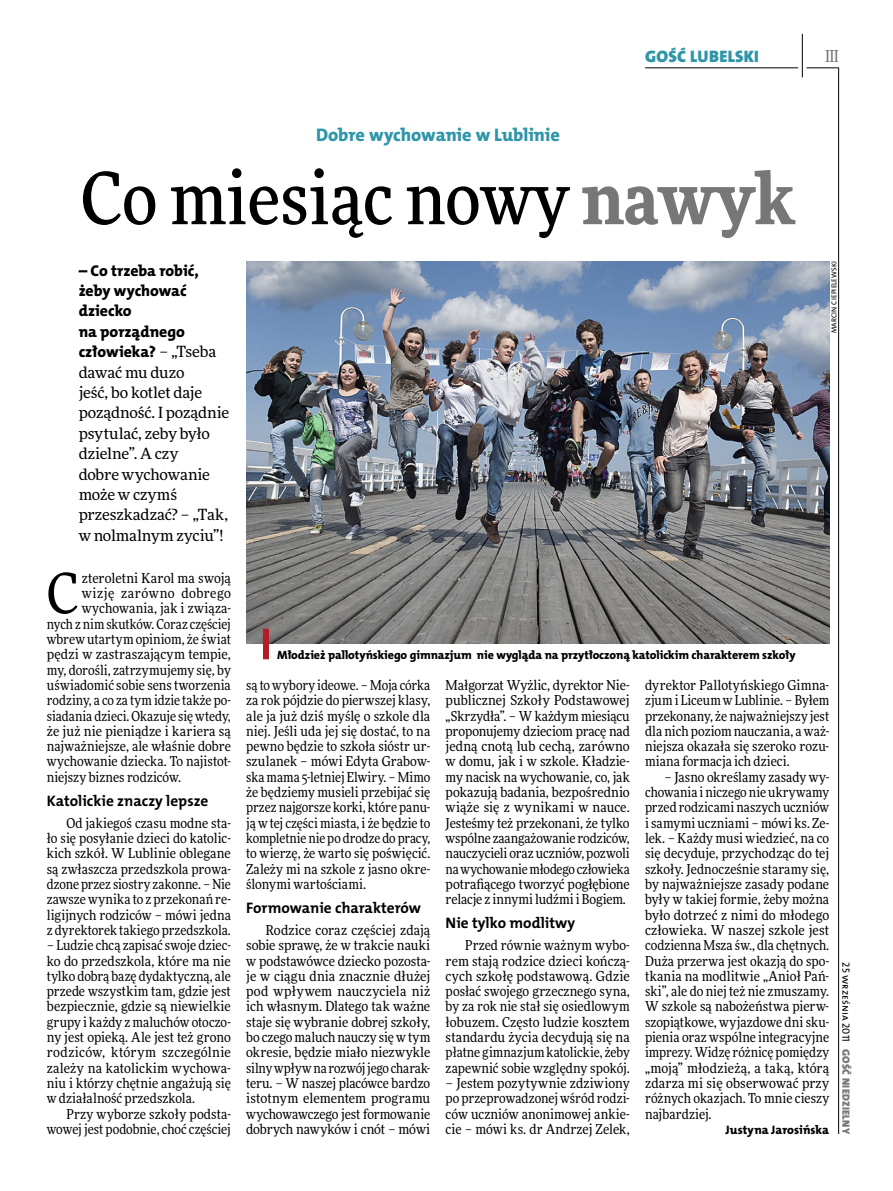
<style>
.page{position:relative;width:893px;height:1191px;background:#fff}
.page>*{position:absolute;margin:0;border:0;box-sizing:border-box;transform-origin:0 0}
.t1{font:500 72px "Freeday Narrow";color:#000}
.t2{font:55.95px "Freeday Narrow News";color:#000}
.t3{font:18.3px "The Mix HP8 Ex Bld";letter-spacing:-.005em;color:#2f95a8}
.t4{font:16.65px "The Mix HP9 Blk";letter-spacing:.02em;color:#2f95a8}
.t5{font:500 16.5px "Freeday Narrow";color:#777778;scale:.9 1}
.t6{font:15.75px/20.4px "The Mix HP8 Ex Bld";letter-spacing:-.005em;color:#000}
.t7{font:15.45px/20.4px "Freeday News";letter-spacing:-.01em;color:#000}
.t8{font:15.3px "The Mix HP7 Bld";color:#000}
.t9{font:13.65px/15.3px "Freeday Narrow News";color:#000;text-align:justify}
.t10{font:13.65px "Freeday Narrow News";letter-spacing:.03em;color:#000}
.t11{font:12.3px "The Mix HP8 Ex Bld";letter-spacing:.005em;color:#000}
.t12{font:12px "The Mix HP8 Ex Bld";letter-spacing:-.005em;color:#000}
.t13{font:10.5px "The Mix HP9 Blk";letter-spacing:.025em;color:#777778}
.t14{font:10.5px "The Mix HP5 Plain";color:#000}
.t15{font:7.2px "The Mix HP5 Plain";letter-spacing:.01em;color:#000}
.s1{font-weight:900;color:#777778}
.s2{font-family:"Freeday News";font-size:15.45px}
</style>
<div class="page">
<hr style="left:806px;top:68px;width:33px;height:1px;background:#000">
<hr style="left:645px;top:68px;width:153px;height:1px;background:#000">
<hr style="left:838px;top:68px;width:1px;height:1066px;background:#000">
<hr style="left:802px;top:34px;width:1px;height:43px;background:#000">
<img style="left:246px;top:261px;width:583px;height:383px">
<div style="left:263px;top:628px;width:6px;height:31px;background:#b51b24"></div>
<p class="t4" style="left:645px;top:46px;width:115px">GOŚĆ LUBELSKI</p>
<h3 class="t3" style="left:316px;top:123px;width:245px">Dobre wychowanie w Lublinie</h3>
<h1 class="t1" style="left:81px;top:154px;width:716px">Co miesiąc nowy <span class="s1">nawyk</span></h1>
<p class="t6" style="left:79px;top:260px;width:139px">– Co trzeba robić, żeby wychować dziecko<br>na porządnego człowieka? <span class="s2">– „Tseba</span></p>
<p class="t7" style="left:79px;top:362px;width:152px">dawać mu duzo<br>jeść, bo kotlet daje poządność. I poządnie psytulać, zeby było dzielne”. A czy<br>dobre wychowanie może w czymś przeszkadzać? – „Tak, w nolmalnym zyciu”!</p>
<p class="t5" style="left:825px;top:46px;width:16px">III</p>
<p class="t15" style="left:829px;top:333px;width:73px;rotate:-90deg">Marcin Ciepielewski</p>
<h2 class="t2" style="left:47px;top:559px;width:33px">C</h2>
<p class="t9" style="left:82px;top:570px;width:151px">zteroletni Karol ma swoją</p>
<p class="t10" style="left:82px;top:585px;width:151px">wizję zarówno dobrego</p>
<p class="t9" style="left:82px;top:600px;width:151px">wychowania, jak i związa-</p>
<p class="t9" style="left:47px;top:616px;width:186px">nych z nim skutków. Coraz częściej</p>
<p class="t9" style="left:47px;top:631px;width:186px">wbrew utartym opiniom, że świat</p>
<p class="t9" style="left:47px;top:646px;width:186px">pędzi w zastraszającym tempie,</p>
<p class="t9" style="left:47px;top:662px;width:186px">my, dorośli, zatrzymujemy się, by</p>
<p class="t9" style="left:47px;top:677px;width:186px">uświadomić sobie sens tworzenia</p>
<p class="t9" style="left:47px;top:692px;width:186px">rodziny, a co za tym idzie także po-</p>
<p class="t9" style="left:47px;top:708px;width:186px">siadania dzieci. Okazuje się wtedy,</p>
<p class="t9" style="left:47px;top:723px;width:186px">że już nie pieniądze i kariera są</p>
<p class="t9" style="left:47px;top:738px;width:186px">najważniejsze, ale właśnie dobre</p>
<p class="t9" style="left:47px;top:754px;width:186px">wychowanie dziecka. To najistot-</p>
<p class="t9" style="left:47px;top:769px;width:136px">niejszy biznes rodziców.</p>
<p class="t8" style="left:47px;top:791px;width:163px">Katolickie znaczy lepsze</p>
<p class="t9" style="left:47px;top:815px;width:186px;text-indent:20px">Od jakiegoś czasu modne sta&shy;ło się posyłanie dzieci do katolic&shy;kich szkół. W Lublinie oblegane są zwłaszcza przedszkola prowa&shy;dzone przez siostry zakonne. – Nie zawsze wynika to z przekonań re&shy;ligijnych rodziców – mówi jedna z dyrektorek takiego przedszkola.</p>
<p class="t9" style="left:47px;top:937px;width:186px">– Ludzie chcą zapisać swoje dziec&shy;ko do przedszkola, które ma nie tylko dobrą bazę dydaktyczną, ale przede wszystkim tam, gdzie jest bezpiecznie, gdzie są niewielkie grupy i każdy z maluchów otoczo&shy;ny jest opieką. Ale jest też grono rodziców, którym szczególnie zależy na katolickim wychowa&shy;niu i którzy chętnie angażują się w działalność przedszkola.</p>
<p class="t9" style="left:47px;top:1106px;width:186px;text-align:right">Przy wyborze szkoły podsta&shy;wowej jest podobnie, choć częściej</p>
<p class="t12" style="left:277px;top:647px;width:520px">Młodzież pallotyńskiego gimnazjum nie wygląda na przytłoczoną katolickim charakterem szkoły</p>
<p class="t9" style="left:246px;top:677px;width:186px">są to wybory ideowe. – Moja córka za rok pójdzie do pierwszej klasy, ale ja już dziś myślę o szkole dla niej. Jeśli uda jej się dostać, to na pewno będzie to szkoła sióstr ur&shy;szulanek – mówi Edyta Grabow&shy;ska mama 5-letniej Elwiry. – Mimo że będziemy musieli przebijać się przez najgorsze korki, które panu&shy;ją w tej części miasta, i że będzie to kompletnie nie po drodze do pracy, to wierzę, że warto się poświęcić.<br>Zależy mi na szkole z jasno okre&shy;ślonymi wartościami.</p>
<p class="t8" style="left:246px;top:898px;width:176px">Formowanie charakterów</p>
<p class="t9" style="left:246px;top:922px;width:186px;text-indent:20px">Rodzice coraz częściej zdają sobie sprawę, że w trakcie nauki w podstawówce dziecko pozosta&shy;je w ciągu dnia znacznie dłużej pod wpływem nauczyciela niż ich własnym. Dlatego tak ważne staje się wybranie dobrej szkoły, bo czego maluch nauczy się w tym okresie, będzie miało niezwykle silny wpływ na rozwój jego charak&shy;teru. – W naszej placówce bardzo istotnym elementem programu wychowawczego jest formowanie dobrych nawyków i cnót – mówi</p>
<p class="t9" style="left:446px;top:677px;width:186px">Małgorzat Wyżlic, dyrektor Nie&shy;publicznej Szkoły Podstawowej „Skrzydła”. – W każdym miesiącu proponujemy dzieciom pracę nad jedną cnotą lub cechą, zarówno w domu, jak i w szkole. Kładzie&shy;my nacisk na wychowanie, co, jak pokazują badania, bezpośrednio wiąże się z wynikami w nauce.<br>Jesteśmy też przekonani, że tylko wspólne zaangażowanie rodziców, nauczycieli oraz uczniów, pozwoli na wychowanie młodego człowieka potrafiącego tworzyć pogłębione relacje z innymi ludźmi i Bogiem.</p>
<p class="t8" style="left:446px;top:913px;width:131px">Nie tylko modlitwy</p>
<p class="t9" style="left:446px;top:937px;width:186px;text-indent:20px">Przed równie ważnym wybo&shy;rem stają rodzice dzieci kończą&shy;cych szkołę podstawową. Gdzie posłać swojego grzecznego syna, by za rok nie stał się osiedlowym łobuzem. Często ludzie kosztem standardu życia decydują się na płatne gimnazjum katolickie, żeby zapewnić sobie względny spokój.</p>
<p class="t9" style="left:446px;top:1075px;width:186px">– Jestem pozytywnie zdziwiony po przeprowadzonej wśród rodzi&shy;ców uczniów anonimowej ankie&shy;cie – mówi ks. dr Andrzej Zelek,</p>
<p class="t9" style="left:645px;top:677px;width:186px">dyrektor Pallotyńskiego Gimna&shy;zjum i Liceum w Lublinie. – Byłem przekonany, że najważniejszy jest dla nich poziom nauczania, a waż&shy;niejsza okazała się szeroko rozu&shy;miana formacja ich dzieci.</p>
<p class="t9" style="left:645px;top:769px;width:186px;text-indent:20px">– Jasno określamy zasady wy&shy;chowania i niczego nie ukrywamy przed rodzicami naszych uczniów i samymi uczniami – mówi ks. Ze&shy;lek. – Każdy musi wiedzieć, na co się decyduje, przychodząc do tej szkoły. Jednocześnie staramy się, by najważniejsze zasady podane były w takiej formie, żeby można było dotrzeć z nimi do młodego człowieka. W naszej szkole jest codzienna Msza św., dla chętnych.<br>Duża przerwa jest okazją do spo&shy;tkania na modlitwie „Anioł Pań&shy;ski”, ale do niej też nie zmuszamy.<br>W szkole są nabożeństwa pierw&shy;szopiątkowe, wyjazdowe dni sku&shy;pienia oraz wspólne integracyjne imprezy. Widzę różnicę pomiędzy „moją” młodzieżą, a taką, którą zdarza mi się obserwować przy różnych okazjach. To mnie cieszy najbardziej.</p>
<p class="t11" style="left:725px;top:1122px;width:105px">Justyna Jarosińska</p>
<p class="t14" style="left:853px;top:962px;width:82px;rotate:90deg">25 września 2011</p>
<p class="t13" style="left:853px;top:1049px;width:86px;rotate:90deg">GOŚĆ NIEDZIELNY</p>
</div>
